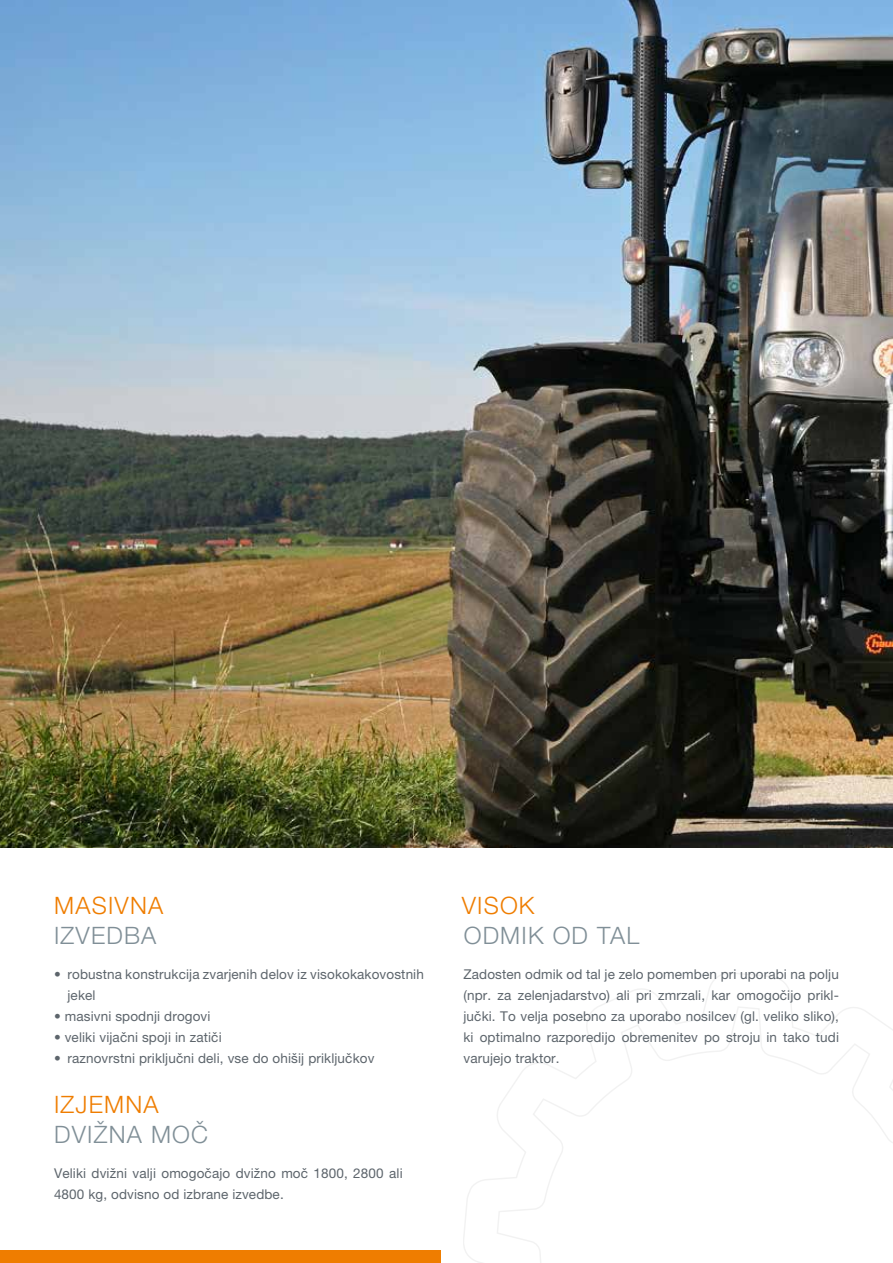
<style>
.page{position:relative;width:893px;height:1263px;background:#fff}
.page>*{position:absolute;margin:0;border:0;box-sizing:border-box;transform-origin:0 0}
.t1{font:300 24px "Helvetica Neue LT Pro";letter-spacing:.05em;color:#808f97}
.t2{font:300 24px "Helvetica Neue LT Pro";letter-spacing:.05em;color:#ef7d00}
.t3{font:13.5px/21px "Helvetica Neue LT Pro";letter-spacing:.01em;color:#5d656c}
.s1{font-weight:300}
</style>
<div class="page">
<svg style="left:463px;top:972px;width:430px;height:291px"></svg>
<div style="left:0;top:1250px;width:441px;height:13px;background:#ef7d00"></div>
<img style="left:0;top:0;width:893px;height:847px">
<h1 class="t2" style="left:54px;top:890px;width:111px">MASIVNA</h1>
<h1 class="t1" style="left:54px;top:920px;width:104px">IZVEDBA</h1>
<p class="t3" style="left:68px;top:963px;width:358px;text-indent:-14px"><span class="s1">•</span> robustna konstrukcija zvarjenih delov iz visokokakovostnih jekel</p>
<p class="t3" style="left:54px;top:1005px;width:158px">• masivni spodnji drogovi</p>
<p class="t3" style="left:54px;top:1026px;width:169px">• veliki vijačni spoji in zatiči</p>
<p class="t3" style="left:54px;top:1047px;width:322px">• raznovrstni priključni deli, vse do ohišij priključkov</p>
<h1 class="t2" style="left:54px;top:1090px;width:106px">IZJEMNA</h1>
<h1 class="t1" style="left:54px;top:1120px;width:155px">DVIŽNA MOČ</h1>
<p class="t3" style="left:54px;top:1162px;width:350px">Veliki dvižni valji omogočajo dvižno moč 1800, 2800 ali<br>4800 kg, odvisno od izbrane izvedbe.</p>
<h1 class="t2" style="left:462px;top:890px;width:74px">VISOK</h1>
<h1 class="t1" style="left:464px;top:920px;width:177px">ODMIK OD TAL</h1>
<p class="t3" style="left:463px;top:963px;width:377px;text-align:justify">Zadosten odmik od tal je zelo pomemben pri uporabi na polju (npr. za zelenjadarstvo) ali pri zmrzali, kar omogočijo prikl&shy;jučki. To velja posebno za uporabo nosilcev (gl. veliko sliko), ki optimalno razporedijo obremenitev po stroju in tako tudi varujejo traktor.</p>
</div>
